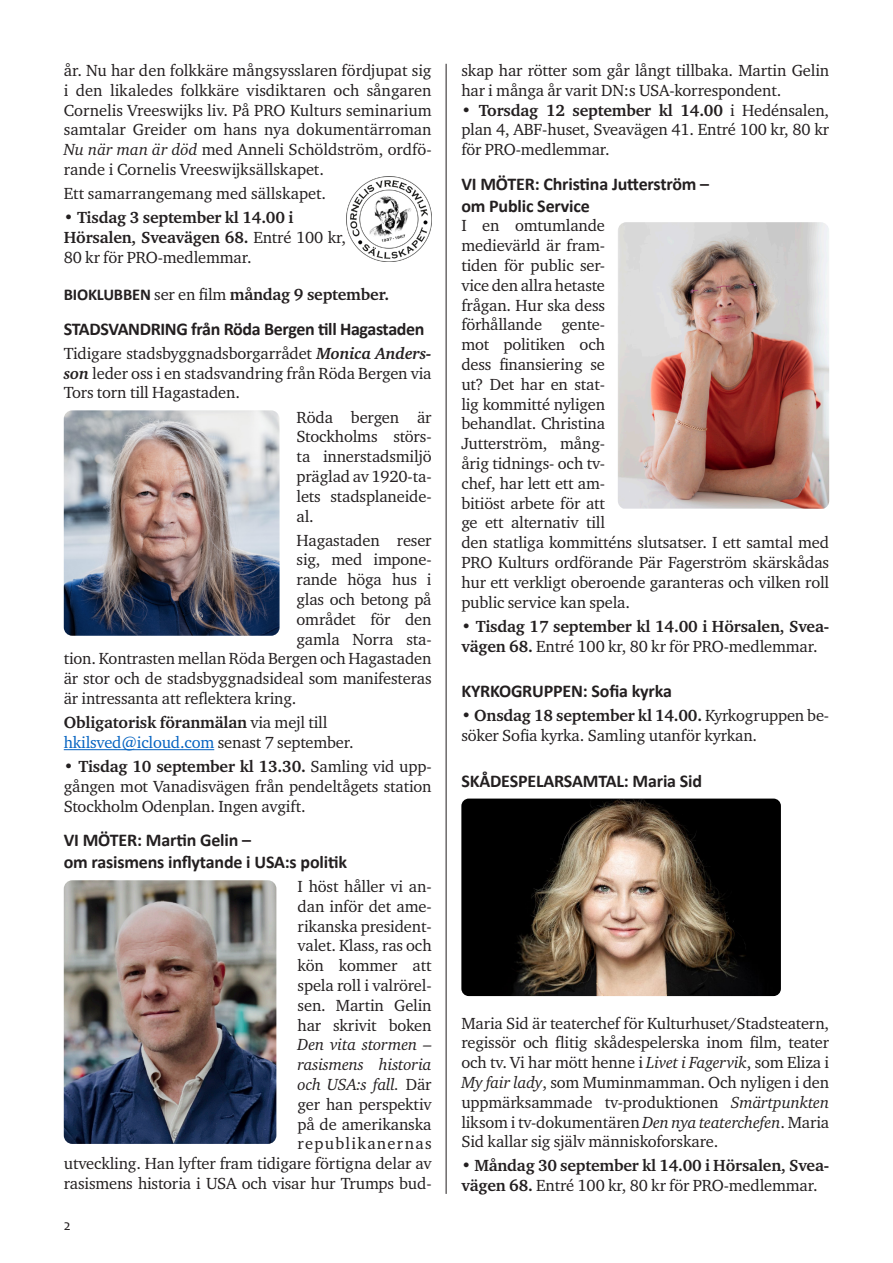
<style>
.page{position:relative;width:893px;height:1263px;background:#fff}
.page>*{position:absolute;margin:0;border:0;box-sizing:border-box;transform-origin:0 0}
.Rubrik_1{font:700 18px "Calibri";letter-spacing:-.01em;color:#231f20}
.Brödtext{font:16.5px/19.8px "Charter ITC Std";letter-spacing:-.01em;color:#231f20;text-align:justify}
.Brödtext-2{font:700 16.5px/19.8px "Charter ITC Std";letter-spacing:-.01em;color:#231f20}
.Brödtext-3{font:16.5px "Charter ITC Std";letter-spacing:-.01em;color:#0563c1}
.t1{font:15px "Candara";color:#231f20}
.s1{font-style:italic}
.s2{font-weight:700}
.s3{font-family:"Calibri"}
.s4{font-weight:400}
.s5{font-weight:700;font-style:italic}
.s6{color:#231f20}
</style>
<div class="page">
<hr style="left:446px;top:64px;width:1px;height:1130px;background:#231f20">
<hr style="left:64px;top:749px;width:150px;height:1px;background:#0563c1">
<img style="left:461px;top:798px;width:320px;height:198px">
<img style="left:346px;top:176px;width:86px;height:85px">
<img style="left:64px;top:880px;width:212px;height:264px">
<img style="left:618px;top:222px;width:211px;height:287px">
<img style="left:64px;top:410px;width:216px;height:226px">
<p class="Brödtext" style="left:64px;top:60px;width:369px">år. Nu har den folkkäre mångsysslaren fördjupat sig i den likaledes folkkäre visdiktaren och sångaren Cornelis Vreeswijks liv. På PRO Kulturs seminarium samtalar Greider om hans nya dokumentärroman <span class="s1">Nu när man är död</span> med Anneli Schöldström, ordfö&shy;rande i Cornelis Vreeswijksällskapet.</p>
<p class="Brödtext" style="left:64px;top:183px;width:264px">Ett samarrangemang med sällskapet.</p>
<p class="Brödtext-2" style="left:64px;top:207px;width:231px">• Tisdag 3 september kl 14.00 i</p>
<p class="Brödtext" style="left:64px;top:227px;width:284px"><span class="s2">Hörsalen, Sveavägen 68.</span> Entré 100 kr,<br>80 kr för PRO-medlemmar.</p>
<p class="Brödtext-2" style="left:64px;top:284px;width:327px"><span class="s3">BIOKLUBBEN</span> <span class="s4">ser en film</span> måndag 9 september.</p>
<p class="Rubrik_1" style="left:64px;top:317px;width:362px">STADSVANDRING från Röda Bergen till Hagastaden</p>
<p class="Brödtext" style="left:64px;top:343px;width:369px">Tidigare stadsbyggnadsborgarrådet <span class="s5">Monica Anders&shy;son</span> leder oss i en stadsvandring från Röda Bergen via Tors torn till Hagastaden.</p>
<p class="Brödtext" style="left:297px;top:407px;width:137px">Röda bergen är Stockholms störs&shy;ta innerstadsmiljö präglad av 1920-ta&shy;lets stadsplaneide&shy;al.</p>
<p class="Brödtext" style="left:297px;top:530px;width:137px">Hagastaden reser</p>
<p class="Brödtext" style="left:297px;top:550px;width:137px">sig, med impone-</p>
<p class="Brödtext" style="left:297px;top:569px;width:137px">rande höga hus i</p>
<p class="Brödtext" style="left:297px;top:589px;width:137px">glas och betong på</p>
<p class="Brödtext" style="left:297px;top:609px;width:137px">området för den</p>
<p class="Brödtext" style="left:297px;top:629px;width:137px">gamla Norra sta-</p>
<p class="Brödtext" style="left:64px;top:649px;width:369px">tion. Kontrasten mellan Röda Bergen och Hagastaden</p>
<p class="Brödtext" style="left:64px;top:668px;width:369px">är stor och de stadsbyggnadsideal som manifesteras</p>
<p class="Brödtext" style="left:64px;top:688px;width:234px">är intressanta att reflektera kring.</p>
<p class="Brödtext-2" style="left:64px;top:712px;width:265px">Obligatorisk föranmälan <span class="s4">via mejl till</span></p>
<p class="Brödtext-3" style="left:64px;top:732px;width:291px">hkilsved@icloud.com <span class="s6">senast 7 september.</span></p>
<p class="Brödtext" style="left:64px;top:756px;width:369px"><span class="s2">• Tisdag 10 september kl 13.30.</span> Samling vid upp&shy;gången mot Vanadisvägen från pendeltågets station Stockholm Odenplan. Ingen avgift.</p>
<p class="Rubrik_1" style="left:64px;top:829px;width:189px">VI MÖTER: Martin Gelin –</p>
<p class="Rubrik_1" style="left:64px;top:850px;width:285px">om rasismens inflytande i USA:s politik</p>
<p class="Brödtext" style="left:64px;top:876px;width:369px;text-align:right">I höst håller vi an-<br>dan inför det ame-<br>rikanska president-<br>valet. Klass, ras och<br>kön kommer att<br>spela roll i valrörel-<br>sen. Martin Gelin<br>har skrivit boken<br><span class="s1">Den vita stormen –<br>rasismens historia<br>och USA:s fall.</span> Där<br>ger han perspektiv<br>på de amerikanska<br>republikanernas<br>utveckling. Han lyfter fram tidigare förtigna delar av rasismens historia i USA och visar hur Trumps bud-</p>
<p class="t1" style="left:64px;top:1216px;width:8px">2</p>
<p class="Brödtext" style="left:461px;top:60px;width:369px">skap har rötter som går långt tillbaka. Martin Gelin har i många år varit DN:s USA-korrespondent.</p>
<p class="Brödtext" style="left:461px;top:100px;width:369px"><span class="s2">• Torsdag 12 september kl 14.00</span> i Hedénsalen, plan 4, ABF-huset, Sveavägen 41. Entré 100 kr, 80 kr för PRO-medlemmar.</p>
<p class="Rubrik_1" style="left:461px;top:172px;width:249px">VI MÖTER: Christina Jutterström –</p>
<p class="Rubrik_1" style="left:461px;top:194px;width:130px">om Public Service</p>
<p class="Brödtext" style="left:461px;top:216px;width:369px;text-align:left">I en omtumlande<br>medievärld är fram-<br>tiden för public ser-<br>vice den allra hetaste<br>frågan. Hur ska dess<br>förhållande gente-<br>mot politiken och<br>dess finansiering se<br>ut? Det har en stat-<br>lig kommitté nyligen<br>behandlat. Christina<br>Jutterström, mång-<br>årig tidnings- och tv-<br>chef, har lett ett am-<br>bitiöst arbete för att<br>ge ett alternativ till<br>den statliga kommitténs slutsatser. I ett samtal med<br>PRO Kulturs ordförande Pär Fagerström skärskådas hur ett verkligt oberoende garanteras och vilken roll public service kan spela.</p>
<p class="Brödtext-2" style="left:461px;top:616px;width:369px">• Tisdag 17 september kl 14.00 i Hörsalen, Svea&shy;vägen 68. <span class="s4">Entré 100 kr, 80 kr för PRO-medlemmar.</span></p>
<p class="Rubrik_1" style="left:461px;top:680px;width:212px">KYRKOGRUPPEN: Sofia kyrka</p>
<p class="Brödtext" style="left:461px;top:705px;width:369px"><span class="s2">• Onsdag 18 september kl 14.00.</span> Kyrkogruppen be&shy;söker Sofia kyrka. Samling utanför kyrkan.</p>
<p class="Rubrik_1" style="left:461px;top:769px;width:242px">SKÅDESPELARSAMTAL: Maria Sid</p>
<p class="Brödtext" style="left:461px;top:1013px;width:369px">Maria Sid är teaterchef för Kulturhuset/Stadsteatern, regissör och flitig skådespelerska inom film, teater och tv. Vi har mött henne i <span class="s1">Livet i Fagervik</span>, som Eliza i <span class="s1">My fair lady</span>, som Muminmamman. Och nyligen i den uppmärksammade tv-produktionen <span class="s1">Smärtpunkten </span>liksom i tv-dokumentären <span class="s1">Den nya teaterchefen</span>. Maria Sid kallar sig själv människoforskare.</p>
<p class="Brödtext-2" style="left:461px;top:1156px;width:369px">• Måndag 30 september kl 14.00 i Hörsalen, Svea&shy;vägen 68. <span class="s4">Entré 100 kr, 80 kr för PRO-medlemmar.</span></p>
</div>
